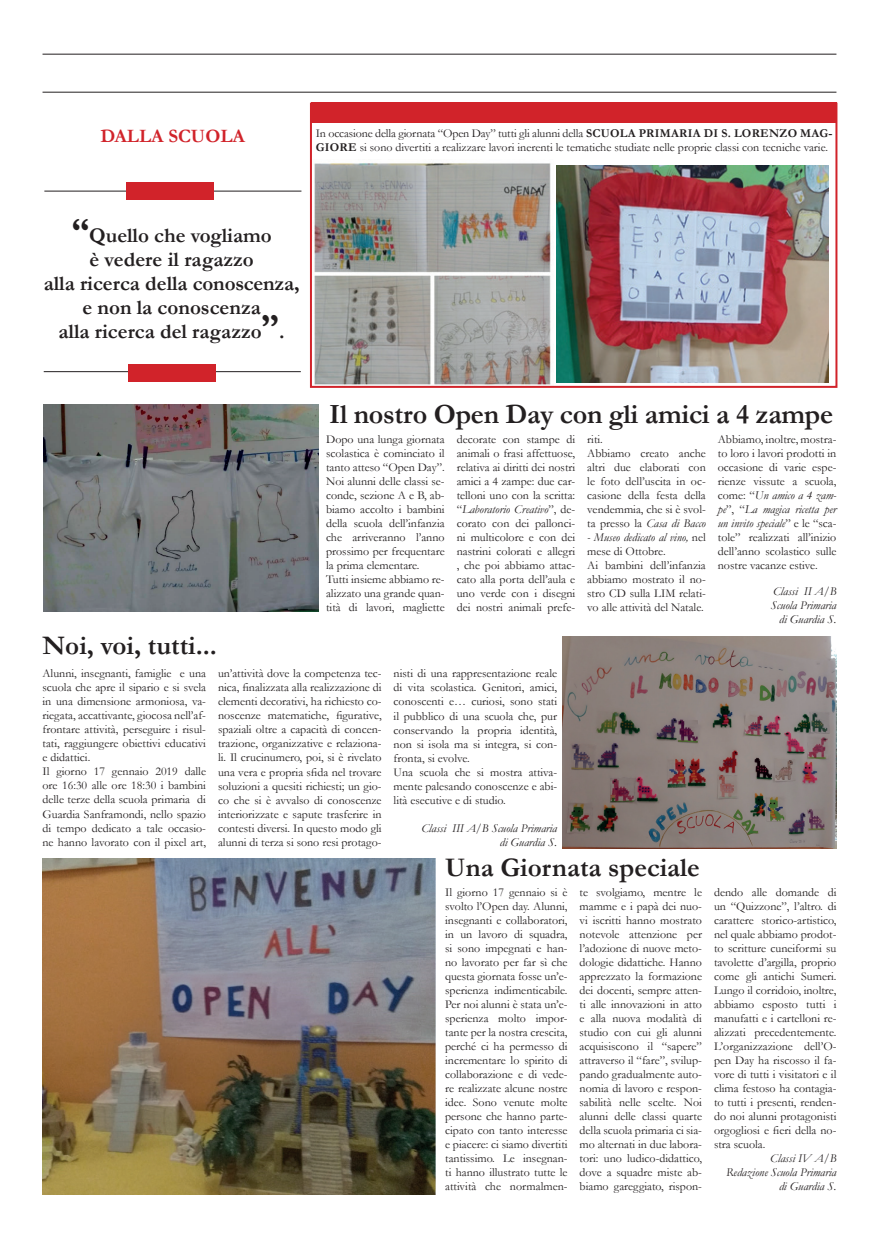
<style>
.page{position:relative;width:879px;height:1248px;background:#fff}
.page>*{position:absolute;margin:0;border:0;box-sizing:border-box;transform-origin:0 0}
.t1{font:700 28px "Garamond";letter-spacing:-.01em;color:#231f20}
.t2{font:700 27px "Garamond";color:#231f20}
.t3{font:700 21px/24px "Garamond";color:#231f20;text-align:center}
.t4{font:700 19px "Garamond";color:#d1232a}
.t5{font:12px/14px "Garamond";color:#231f20}
.t6{font:italic 12px/14px "Garamond";color:#231f20;text-align:right}
.s1{font-weight:700}
.s2{font-size:36px}
.s3{font-style:italic}
</style>
<div class="page">
<hr style="left:43px;top:92px;width:793px;height:1px;background:#231f20">
<hr style="left:43px;top:54px;width:793px;height:1px;background:#231f20">
<hr style="left:44px;top:371px;width:257px;height:1px;background:#231f20">
<div style="left:128px;top:364px;width:87px;height:17px;background:#d1232a"></div>
<img style="left:563px;top:636px;width:273px;height:212px">
<img style="left:314px;top:163px;width:237px;height:222px">
<img style="left:43px;top:858px;width:393px;height:336px">
<div style="left:310px;top:103px;width:527px;height:285px;border:2px solid #d1232a"></div>
<div style="left:311px;top:103px;width:525px;height:20px;background:#d1232a"></div>
<hr style="left:44px;top:191px;width:257px;height:1px;background:#231f20">
<div style="left:127px;top:182px;width:87px;height:17px;background:#d1232a"></div>
<img style="left:557px;top:165px;width:272px;height:217px">
<img style="left:43px;top:405px;width:275px;height:206px">
<h3 class="t4" style="left:100px;top:123px;width:146px">DALLA SCUOLA</h3>
<p class="t5" style="left:316px;top:126px;width:518px">In occasione della giornata “Open Day” tutti gli alunni della <span class="s1">SCUOLA PRIMARIA DI S. LORENZO MAG-<br>GIORE</span> si sono divertiti a realizzare lavori inerenti le tematiche studiate nelle proprie classi con tecniche varie.</p>
<h3 class="t3" style="left:44px;top:223px;width:257px"><span class="s2">“</span>Quello che vogliamo<br>è vedere il ragazzo<br>alla ricerca della conoscenza, e non la conoscenza<br>alla ricerca del ragazzo<span class="s2">”</span>.</h3>
<h2 class="t2" style="left:43px;top:626px;width:176px">Noi, voi, tutti...</h2>
<h1 class="t1" style="left:329px;top:395px;width:505px">Il nostro Open Day con gli amici a 4 zampe</h1>
<p class="t5" style="left:326px;top:432px;width:120px">Dopo una lunga giornata scolastica è cominciato il tanto atteso “Open Day”.<br>Noi alunni delle classi se&shy;conde, sezione A e B, ab&shy;biamo accolto i bambini della scuola dell’infanzia che arriveranno l’anno prossimo per frequentare la prima elementare.<br>Tutti insieme abbiamo re&shy;alizzato una grande quan&shy;tità di lavori, magliette</p>
<p class="t5" style="left:457px;top:432px;width:120px;text-align:justify">decorate con stampe di animali o frasi affettuose, relativa ai diritti dei nostri amici a 4 zampe: due car&shy;telloni uno con la scritta: “<span class="s3">Laboratorio Creativo</span>”, de&shy;corato con dei pallonci&shy;ni multicolore e con dei nastrini colorati e allegri , che poi abbiamo attac&shy;cato alla porta dell’aula e uno verde con i disegni dei nostri animali prefe-</p>
<p class="t5" style="left:587px;top:432px;width:120px">riti.<br>Abbiamo creato anche altri due elaborati con le foto dell’uscita in oc&shy;casione della festa della vendemmia, che si è svol&shy;ta presso la <span class="s3">Casa di Bacco</span></p>
<p class="t5" style="left:587px;top:530px;width:120px"><span class="s3">- Museo dedicato al vino,</span> nel mese di Ottobre.<br>Ai bambini dell’infanzia abbiamo mostrato il no&shy;stro CD sulla LIM relati&shy;vo alle attività del Natale.</p>
<p class="t5" style="left:718px;top:432px;width:120px;text-align:justify">Abbiamo, inoltre, mostra&shy;to loro i lavori prodotti in occasione di varie espe&shy;rienze vissute a scuola, come: “<span class="s3">Un amico a 4 zam&shy;pe</span>”, “<span class="s3">La magica ricetta per un invito speciale</span>” e le “sca&shy;tole” realizzati all’inizio dell’anno scolastico sulle nostre vacanze estive.</p>
<p class="t6" style="left:771px;top:584px;width:67px">Classi II A/B<br>Scuola Primaria di Guardia S.</p>
<p class="t5" style="left:43px;top:666px;width:165px">Alunni, insegnanti, famiglie e una scuola che apre il sipario e si svela in una dimensione armoniosa, va&shy;riegata, accattivante, giocosa nell’af&shy;frontare attività, perseguire i risul&shy;tati, raggiungere obiettivi educativi e didattici.<br>Il giorno 17 gennaio 2019 dalle ore 16:30 alle ore 18:30 i bambini delle terze della scuola primaria di Guardia Sanframondi, nello spazio di tempo dedicato a tale occasio&shy;ne hanno lavorato con il pixel art,</p>
<p class="t5" style="left:218px;top:666px;width:165px;text-align:justify">un’attività dove la competenza tec&shy;nica, finalizzata alla realizzazione di elementi decorativi, ha richiesto co&shy;noscenze matematiche, figurative, spaziali oltre a capacità di concen&shy;trazione, organizzative e relaziona&shy;li. Il crucinumero, poi, si è rivelato una vera e propria sfida nel trovare soluzioni a quesiti richiesti; un gio&shy;co che si è avvalso di conoscenze interiorizzate e sapute trasferire in contesti diversi. In questo modo gli alunni di terza si sono resi protago-</p>
<p class="t5" style="left:394px;top:666px;width:165px">nisti di una rappresentazione reale di vita scolastica. Genitori, amici, conoscenti e… curiosi, sono stati il pubblico di una scuola che, pur conservando la propria identità, non si isola ma si integra, si con&shy;fronta, si evolve.<br>Una scuola che si mostra attiva&shy;mente palesando conoscenze e abi&shy;lità esecutive e di studio.</p>
<p class="t6" style="left:421px;top:820px;width:137px;line-height:14.4px">Classi III A/B Scuola Primaria di Guardia S.</p>
<h2 class="t2" style="left:445px;top:849px;width:256px">Una Giornata speciale</h2>
<p class="t5" style="left:445px;top:884px;width:124px;text-align:justify">Il giorno 17 gennaio si è svolto l’Open day. Alunni, insegnanti e collaboratori, in un lavoro di squadra, si sono impegnati e han&shy;no lavorato per far sì che questa giornata fosse un’e&shy;sperienza indimenticabile.<br>Per noi alunni è stata un’e&shy;sperienza molto impor&shy;tante per la nostra crescita, perché ci ha permesso di incrementare lo spirito di collaborazione e di vede&shy;re realizzate alcune nostre idee. Sono venute molte persone che hanno parte&shy;cipato con tanto interesse e piacere: ci siamo divertiti tantissimo. Le insegnan&shy;ti hanno illustrato tutte le attività che normalmen-</p>
<p class="t5" style="left:579px;top:884px;width:124px;text-align:justify">te svolgiamo, mentre le mamme e i papà dei nuo&shy;vi iscritti hanno mostrato notevole attenzione per l’adozione di nuove meto&shy;dologie didattiche. Hanno apprezzato la formazione dei docenti, sempre atten&shy;ti alle innovazioni in atto e alla nuova modalità di studio con cui gli alunni acquisiscono il “sapere” attraverso il “fare”, svilup&shy;pando gradualmente auto&shy;nomia di lavoro e respon&shy;sabilità nelle scelte. Noi alunni delle classi quarte della scuola primaria ci sia&shy;mo alternati in due labora&shy;tori: uno ludico-didattico, dove a squadre miste ab&shy;biamo gareggiato, rispon-</p>
<p class="t5" style="left:714px;top:884px;width:124px;text-align:justify">dendo alle domande di un “Quizzone”, l’altro. di carattere storico-artistico, nel quale abbiamo prodot&shy;to scritture cuneiformi su tavolette d’argilla, proprio come gli antichi Sumeri.<br>Lungo il corridoio, inoltre, abbiamo esposto tutti i manufatti e i cartelloni re&shy;alizzati precedentemente.<br>L’organizzazione dell’O&shy;pen Day ha riscosso il fa&shy;vore di tutti i visitatori e il clima festoso ha contagia&shy;to tutti i presenti, renden&shy;do noi alunni protagonisti orgogliosi e fieri della no&shy;stra scuola.</p>
<p class="t6" style="left:726px;top:1150px;width:112px">Classi IV A/B<br>Redazione Scuola Primaria di Guardia S.</p>
</div>
